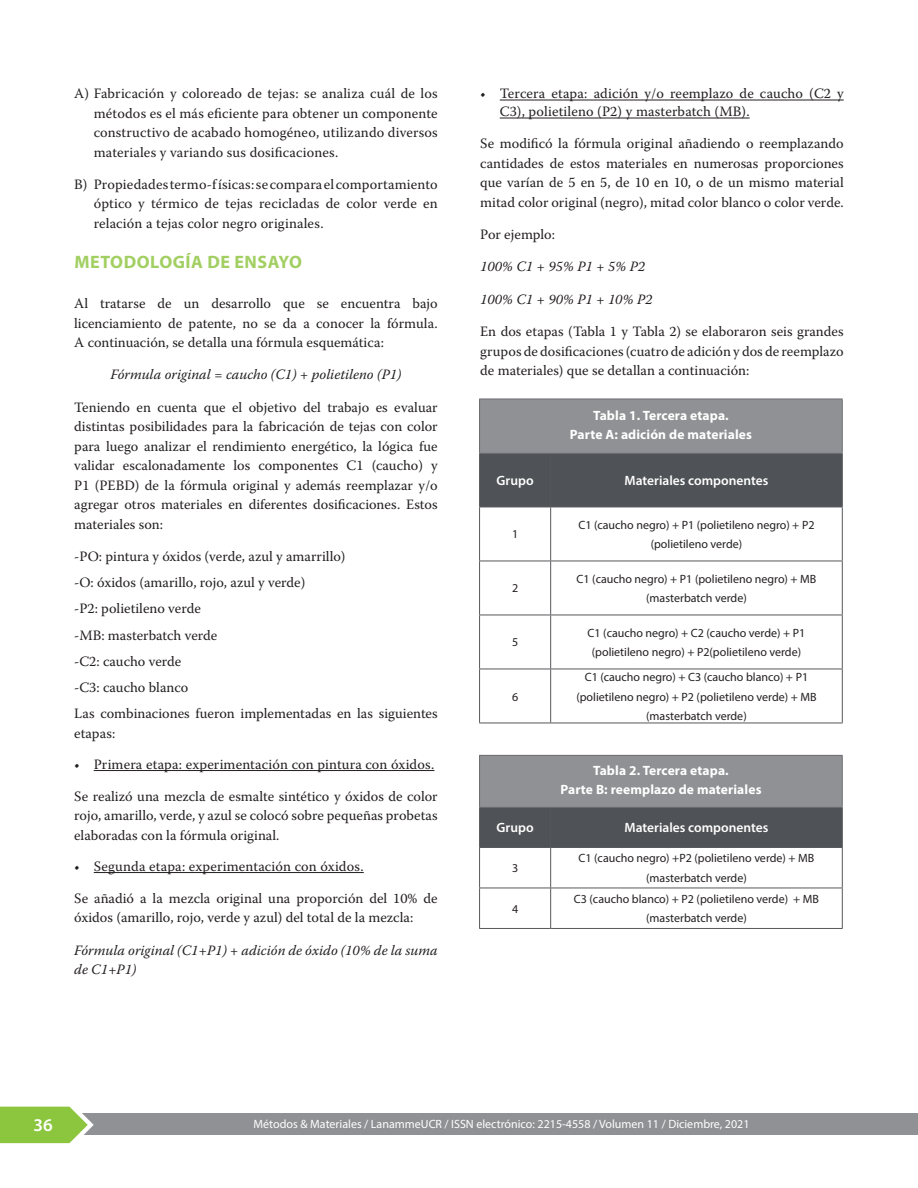
<style>
.page{position:relative;width:918px;height:1188px;background:#fff}
.page>*{position:absolute;margin:0;border:0;box-sizing:border-box;transform-origin:0 0}
.t1{font:700 18px "Myriad Pro";letter-spacing:.03em;color:#a2cf62}
.t2{font:600 18px "Myriad Pro";color:#fff}
.t3{font:14.25px/19.5px "Warnock Pro";color:#231f20;text-align:justify}
.t4{font:italic 14.25px/19.5px "Warnock Pro";color:#231f20}
.t5{font:700 13.5px/19.5px "Myriad Pro";letter-spacing:.01em;color:#fff;text-align:center}
.t6{font:600 13.5px "Myriad Pro";color:#fff}
.t7{font:12px/19.5px "Myriad Pro";color:#231f20;text-align:center}
.t8{font:12px "Myriad Pro";color:#fff}
</style>
<div class="page">
<div style="left:0;top:1114px;width:918px;height:21px;background:#8f9194"></div>
<svg style="left:0;top:1107px;width:94px;height:36px;background:#99cb59"></svg>
<hr style="left:500px;top:100px;width:344px;height:1px;background:#231f20">
<hr style="left:500px;top:118px;width:250px;height:1px;background:#231f20">
<hr style="left:94px;top:770px;width:340px;height:1px;background:#231f20">
<hr style="left:94px;top:872px;width:270px;height:1px;background:#231f20">
<div style="left:480px;top:399px;width:362px;height:54px;background:#8f9194"></div>
<div style="left:480px;top:454px;width:362px;height:53px;background:#4f5256"></div>
<hr style="left:550px;top:453px;width:1px;height:54px;background:#57585a">
<hr style="left:550px;top:507px;width:1px;height:54px;background:#57585a">
<hr style="left:479px;top:561px;width:72px;height:1px;background:#57585a">
<hr style="left:551px;top:561px;width:292px;height:1px;background:#57585a">
<hr style="left:550px;top:561px;width:1px;height:54px;background:#57585a">
<hr style="left:479px;top:615px;width:72px;height:1px;background:#57585a">
<hr style="left:551px;top:615px;width:292px;height:1px;background:#57585a">
<hr style="left:550px;top:615px;width:1px;height:54px;background:#57585a">
<hr style="left:479px;top:669px;width:72px;height:1px;background:#57585a">
<hr style="left:551px;top:669px;width:292px;height:1px;background:#57585a">
<hr style="left:550px;top:669px;width:1px;height:54px;background:#57585a">
<hr style="left:479px;top:399px;width:72px;height:1px;background:#6c6d70">
<hr style="left:479px;top:399px;width:1px;height:54px;background:#6c6d70">
<hr style="left:551px;top:399px;width:292px;height:1px;background:#6c6d70">
<hr style="left:842px;top:399px;width:1px;height:54px;background:#6c6d70">
<hr style="left:479px;top:453px;width:72px;height:1px;background:#87898c">
<hr style="left:551px;top:453px;width:292px;height:1px;background:#87898c">
<hr style="left:479px;top:453px;width:1px;height:54px;background:#57585a">
<hr style="left:842px;top:453px;width:1px;height:54px;background:#57585a">
<hr style="left:479px;top:507px;width:72px;height:1px;background:#57585a">
<hr style="left:479px;top:507px;width:1px;height:54px;background:#57585a">
<hr style="left:551px;top:507px;width:292px;height:1px;background:#57585a">
<hr style="left:842px;top:507px;width:1px;height:54px;background:#57585a">
<hr style="left:479px;top:561px;width:1px;height:54px;background:#57585a">
<hr style="left:842px;top:561px;width:1px;height:54px;background:#57585a">
<hr style="left:479px;top:615px;width:1px;height:54px;background:#57585a">
<hr style="left:842px;top:615px;width:1px;height:54px;background:#57585a">
<hr style="left:479px;top:669px;width:1px;height:54px;background:#57585a">
<hr style="left:842px;top:669px;width:1px;height:54px;background:#57585a">
<hr style="left:479px;top:723px;width:72px;height:1px;background:#57585a">
<hr style="left:551px;top:723px;width:292px;height:1px;background:#57585a">
<div style="left:480px;top:755px;width:362px;height:52px;background:#8f9194"></div>
<div style="left:480px;top:808px;width:362px;height:39px;background:#4f5256"></div>
<hr style="left:550px;top:807px;width:1px;height:40px;background:#57585a">
<hr style="left:550px;top:848px;width:1px;height:40px;background:#57585a">
<hr style="left:479px;top:888px;width:72px;height:1px;background:#57585a">
<hr style="left:551px;top:888px;width:292px;height:1px;background:#57585a">
<hr style="left:550px;top:888px;width:1px;height:40px;background:#57585a">
<hr style="left:479px;top:755px;width:72px;height:1px;background:#6c6d70">
<hr style="left:479px;top:756px;width:1px;height:51px;background:#6c6d70">
<hr style="left:551px;top:755px;width:292px;height:1px;background:#6c6d70">
<hr style="left:842px;top:756px;width:1px;height:51px;background:#6c6d70">
<hr style="left:479px;top:807px;width:72px;height:1px;background:#87898c">
<hr style="left:551px;top:807px;width:292px;height:1px;background:#87898c">
<hr style="left:479px;top:807px;width:1px;height:40px;background:#57585a">
<hr style="left:842px;top:807px;width:1px;height:40px;background:#57585a">
<hr style="left:479px;top:847px;width:72px;height:1px;background:#57585a">
<hr style="left:479px;top:848px;width:1px;height:40px;background:#57585a">
<hr style="left:551px;top:847px;width:292px;height:1px;background:#57585a">
<hr style="left:842px;top:848px;width:1px;height:40px;background:#57585a">
<hr style="left:479px;top:888px;width:1px;height:40px;background:#57585a">
<hr style="left:842px;top:888px;width:1px;height:40px;background:#57585a">
<hr style="left:479px;top:928px;width:72px;height:1px;background:#57585a">
<hr style="left:551px;top:928px;width:292px;height:1px;background:#57585a">
<p class="t3" style="left:94px;top:84px;width:346px;text-indent:-19px">A) Fabricación y coloreado de tejas: se analiza cuál de los métodos es el más eficiente para obtener un componente constructivo de acabado homogéneo, utilizando diversos materiales y variando sus dosificaciones.</p>
<p class="t3" style="left:94px;top:174px;width:346px;text-indent:-19px">B) Propiedades termo-físicas: se compara el comportamiento óptico y térmico de tejas recicladas de color verde en relación a tejas color negro originales.</p>
<p class="t1" style="left:74px;top:251px;width:229px">METODOLOGÍA DE ENSAYO</p>
<p class="t3" style="left:74px;top:294px;width:365px">Al tratarse de un desarrollo que se encuentra bajo licenciamiento de patente, no se da a conocer la fórmula.<br>A continuación, se detalla una fórmula esquemática:</p>
<p class="t4" style="left:111px;top:365px;width:292px">Fórmula original = caucho (C1) + polietileno (P1)</p>
<p class="t3" style="left:74px;top:397px;width:365px">Teniendo en cuenta que el objetivo del trabajo es evaluar distintas posibilidades para la fabricación de tejas con color para luego analizar el rendimiento energético, la lógica fue validar escalonadamente los componentes C1 (caucho) y P1 (PEBD) de la fórmula original y además reemplazar y/o agregar otros materiales en diferentes dosificaciones. Estos materiales son:</p>
<p class="t3" style="left:74px;top:543px;width:365px;line-height:26.2px;text-align:left">-PO: pintura y óxidos (verde, azul y amarrillo)<br>-O: óxidos (amarillo, rojo, azul y verde)<br>-P2: polietileno verde<br>-MB: masterbatch verde<br>-C2: caucho verde<br>-C3: caucho blanco<br>Las combinaciones fueron implementadas en las siguientes</p>
<p class="t3" style="left:74px;top:723px;width:43px">etapas:</p>
<p class="t3" style="left:74px;top:754px;width:362px">• Primera etapa: experimentación con pintura con óxidos.</p>
<p class="t3" style="left:74px;top:786px;width:365px">Se realizó una mezcla de esmalte sintético y óxidos de color rojo, amarillo, verde, y azul se colocó sobre pequeñas probetas elaboradas con la fórmula original.</p>
<p class="t3" style="left:74px;top:856px;width:291px">• Segunda etapa: experimentación con óxidos.</p>
<p class="t3" style="left:74px;top:888px;width:365px">Se añadió a la mezcla original una proporción del 10% de óxidos (amarillo, rojo, verde y azul) del total de la mezcla:</p>
<p class="t4" style="left:74px;top:940px;width:365px">Fórmula original (C1+P1) + adición de óxido (10 % de la suma de C1+P1)</p>
<p class="t3" style="left:500px;top:84px;width:346px;line-height:18px;text-indent:-19px">• Tercera etapa: adición y/o reemplazo de caucho (C2 y<br>C3), polietileno (P2) y masterbatch (MB).</p>
<p class="t3" style="left:480px;top:134px;width:365px">Se modificó la fórmula original añadiendo o reemplazando cantidades de estos materiales en numerosas proporciones que varían de 5 en 5, de 10 en 10, o de un mismo material mitad color original (negro), mitad color blanco o color verde.</p>
<p class="t3" style="left:480px;top:225px;width:76px">Por ejemplo:</p>
<p class="t4" style="left:480px;top:257px;width:166px">100 % C1 + 95% P1 + 5% P2</p>
<p class="t4" style="left:480px;top:289px;width:174px">100% C1 + 90% P1 + 10% P2</p>
<p class="t3" style="left:480px;top:321px;width:365px">En dos etapas (Tabla 1 y Tabla 2) se elaboraron seis grandes grupos de dosificaciones (cuatro de adición y dos de reemplazo de materiales) que se detallan a continuación:</p>
<p class="t5" style="left:570px;top:405px;width:184px">Tabla 1. Tercera etapa.<br>Parte A: adición de materiales</p>
<p class="t6" style="left:497px;top:472px;width:39px">Grupo</p>
<p class="t6" style="left:625px;top:472px;width:145px">Materiales componentes</p>
<p class="t7" style="left:512px;top:525px;width:8px">1</p>
<p class="t7" style="left:578px;top:515px;width:238px">C1 (caucho negro) + P1 (polietileno negro) + P2 (polietileno verde)</p>
<p class="t7" style="left:512px;top:579px;width:8px">2</p>
<p class="t7" style="left:577px;top:569px;width:241px">C1 (caucho negro) + P1 (polietileno negro) + MB (masterbatch verde)</p>
<p class="t7" style="left:512px;top:633px;width:8px">5</p>
<p class="t7" style="left:588px;top:623px;width:219px">C1 (caucho negro) + C2 (caucho verde) + P1 (polietileno negro) + P2(polietileno verde)</p>
<p class="t7" style="left:512px;top:687px;width:8px">6</p>
<p class="t7" style="left:576px;top:667px;width:242px">C1 (caucho negro) + C3 (caucho blanco) + P1 (polietileno negro) + P2 (polietileno verde) + MB (masterbatch verde)</p>
<p class="t5" style="left:560px;top:760px;width:203px">Tabla 2. Tercera etapa.<br>Parte B: reemplazo de materiales</p>
<p class="t6" style="left:497px;top:819px;width:39px">Grupo</p>
<p class="t6" style="left:625px;top:819px;width:145px">Materiales componentes</p>
<p class="t7" style="left:512px;top:858px;width:8px">3</p>
<p class="t7" style="left:579px;top:849px;width:237px">C1 (caucho negro) +P2 (polietileno verde) + MB (masterbatch verde)</p>
<p class="t7" style="left:512px;top:899px;width:8px">4</p>
<p class="t7" style="left:574px;top:889px;width:247px">C3 (caucho blanco) + P2 (polietileno verde) + MB (masterbatch verde)</p>
<p class="t2" style="left:34px;top:1114px;width:21px">36</p>
<p class="t8" style="left:254px;top:1117px;width:497px">Métodos &amp; Materiales / LanammeUCR / ISSN electrónico: 2215-4558 / Volumen 11 / Diciembre, 2021</p>
</div>
